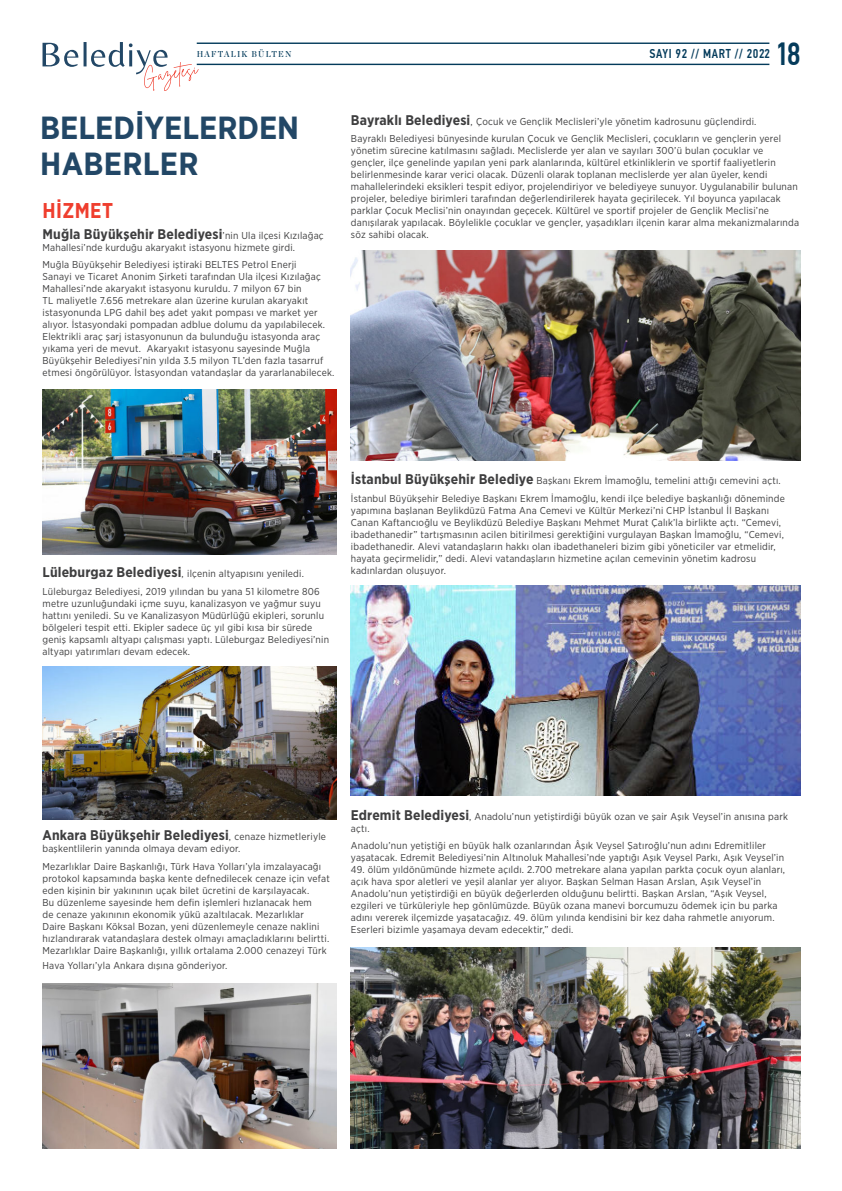
<style>
.page{position:relative;width:842px;height:1191px;background:#fff}
.page>*{position:absolute;margin:0;border:0;box-sizing:border-box;transform-origin:0 0}
.t1{font:500 32.1px "PF Din Text Cond Pro";color:#043b5b;scale:.93 1}
.t2{font:700 32px/36px "Gotham Narrow";color:#224766}
.t3{font:700 21.4px "Gotham Narrow";letter-spacing:.02em;color:#ef3e2e;scale:.93 1}
.t4{font:700 14px "Gotham Narrow";letter-spacing:.01em;color:#3e3e3f}
.t5{font:500 12.8px "PF Din Text Cond Pro";letter-spacing:.05em;color:#043b5b;scale:.93 1}
.t6{font:10px/12px "Gotham Narrow";letter-spacing:.02em;color:#3e3e3f}
.t7{font:8.6px "Chronicle Display Semi";letter-spacing:.15em;color:#043b5b;scale:.93 1}
.s1{font-weight:400;font-size:10px}
.s2{font-weight:700;font-size:14px}
</style>
<div class="page">
<hr style="left:197px;top:64px;width:572px;height:1px;background:#043b5b">
<hr style="left:197px;top:43px;width:572px;height:1px;background:#043b5b">
<svg style="left:43px;top:42px;width:156px;height:49px"></svg>
<img style="left:43px;top:390px;width:294px;height:164px">
<img style="left:351px;top:251px;width:450px;height:210px">
<img style="left:351px;top:586px;width:450px;height:209px">
<img style="left:351px;top:947px;width:450px;height:201px">
<img style="left:43px;top:666px;width:294px;height:153px">
<img style="left:43px;top:984px;width:294px;height:164px">
<p class="t7" style="left:197px;top:49px;width:103px">HAFTALIK BÜLTEN</p>
<p class="t5" style="left:649px;top:46px;width:131px">SAYI 92 // MART // 2022</p>
<h1 class="t1" style="left:775px;top:38px;width:30px">18</h1>
<h2 class="t2" style="left:40px;top:110px;width:260px">BELEDİYELERDEN<br>HABERLER</h2>
<h3 class="t3" style="left:43px;top:199px;width:77px">HİZMET</h3>
<h3 class="t4" style="left:43px;top:226px;width:283px">Muğla Büyükşehir Belediyesi<span class="s1">’nin Ula ilçesi Kızılağaç</span></h3>
<p class="t6" style="left:43px;top:238px;width:256px;line-height:17.7px">Mahallesi’nde kurduğu akaryakıt istasyonu hizmete girdi.<br>Muğla Büyükşehir Belediyesi iştiraki BELTES Petrol Enerji</p>
<p class="t6" style="left:43px;top:271px;width:293px">Sanayi ve Ticaret Anonim Şirketi tarafından Ula ilçesi Kızılağaç Mahallesi’nde akaryakıt istasyonu kuruldu. 7 milyon 67 bin<br>TL maliyetle 7.656 metrekare alan üzerine kurulan akaryakıt istasyonunda LPG dahil beş adet yakıt pompası ve market yer alıyor. İstasyondaki pompadan adblue dolumu da yapılabilecek.<br>Elektrikli araç şarj istasyonunun da bulunduğu istasyonda araç yıkama yeri de mevut. Akaryakıt istasyonu sayesinde Muğla Büyükşehir Belediyesi’nin yılda 3.5 milyon TL’den fazla tasarruf etmesi öngörülüyor. İstasyondan vatandaşlar da yararlanabilecek.</p>
<p class="t6" style="left:351px;top:112px;width:432px;line-height:17.7px"><span class="s2">Bayraklı Belediyesi</span>, Çocuk ve Gençlik Meclisleri’yle yönetim kadrosunu güçlendirdi.<br>Bayraklı Belediyesi bünyesinde kurulan Çocuk ve Gençlik Meclisleri, çocukların ve gençlerin yerel</p>
<p class="t6" style="left:351px;top:145px;width:450px">yönetim sürecine katılmasını sağladı. Meclislerde yer alan ve sayıları 300’ü bulan çocuklar ve gençler, ilçe genelinde yapılan yeni park alanlarında, kültürel etkinliklerin ve sportif faaliyetlerin belirlenmesinde karar verici olacak. Düzenli olarak toplanan meclislerde yer alan üyeler, kendi mahallelerindeki eksikleri tespit ediyor, projelendiriyor ve belediyeye sunuyor. Uygulanabilir bulunan projeler, belediye birimleri tarafından değerlendirilerek hayata geçirilecek. Yıl boyunca yapılacak parklar Çocuk Meclisi’nin onayından geçecek. Kültürel ve sportif projeler de Gençlik Meclisi’ne danışılarak yapılacak. Böylelikle çocuklar ve gençler, yaşadıkları ilçenin karar alma mekanizmalarında söz sahibi olacak.</p>
<p class="t6" style="left:43px;top:565px;width:279px;line-height:17.7px"><span class="s2">Lüleburgaz Belediyesi</span>, ilçenin altyapısını yeniledi.<br>Lüleburgaz Belediyesi, 2019 yılından bu yana 51 kilometre 806</p>
<p class="t6" style="left:43px;top:597px;width:288px">metre uzunluğundaki içme suyu, kanalizasyon ve yağmur suyu hattını yeniledi. Su ve Kanalizasyon Müdürlüğü ekipleri, sorunlu bölgeleri tespit etti. Ekipler sadece üç yıl gibi kısa bir sürede geniş kapsamlı altyapı çalışması yaptı. Lüleburgaz Belediyesi’nin altyapı yatırımları devam edecek.</p>
<p class="t6" style="left:351px;top:472px;width:435px;line-height:17.7px"><span class="s2">İstanbul Büyükşehir Belediye</span> Başkanı Ekrem İmamoğlu, temelini attığı cemevini açtı.<br>İstanbul Büyükşehir Belediye Başkanı Ekrem İmamoğlu, kendi ilçe belediye başkanlığı döneminde</p>
<p class="t6" style="left:351px;top:504px;width:434px">yapımına başlanan Beylikdüzü Fatma Ana Cemevi ve Kültür Merkezi’ni CHP İstanbul İl Başkanı Canan Kaftancıoğlu ve Beylikdüzü Belediye Başkanı Mehmet Murat Çalık’la birlikte açtı. “Cemevi, ibadethanedir” tartışmasının acilen bitirilmesi gerektiğini vurgulayan Başkan İmamoğlu, “Cemevi, ibadethanedir. Alevi vatandaşların hakkı olan ibadethaneleri bizim gibi yöneticiler var etmelidir, hayata geçirmelidir,” dedi. Alevi vatandaşların hizmetine açılan cemevinin yönetim kadrosu kadınlardan oluşuyor.</p>
<h3 class="t4" style="left:43px;top:828px;width:285px">Ankara Büyükşehir Belediyesi<span class="s1">, cenaze hizmetleriyle</span></h3>
<p class="t6" style="left:43px;top:840px;width:280px;line-height:17.7px">başkentlilerin yanında olmaya devam ediyor.<br>Mezarlıklar Daire Başkanlığı, Türk Hava Yolları’yla imzalayacağı</p>
<p class="t6" style="left:43px;top:872px;width:289px">protokol kapsamında başka kente defnedilecek cenaze için vefat eden kişinin bir yakınının uçak bilet ücretini de karşılayacak.<br>Bu düzenleme sayesinde hem defin işlemleri hızlanacak hem<br>de cenaze yakınının ekonomik yükü azaltılacak. Mezarlıklar<br>Daire Başkanı Köksal Bozan, yeni düzenlemeyle cenaze naklini hızlandırarak vatandaşlara destek olmayı amaçladıklarını belirtti.<br>Mezarlıklar Daire Başkanlığı, yıllık ortalama 2.000 cenazeyi Türk</p>
<p class="t6" style="left:43px;top:959px;width:186px">Hava Yolları’yla Ankara dışına gönderiyor.</p>
<p class="t6" style="left:351px;top:810px;width:438px"><span class="s2">Edremit Belediyesi</span>, Anadolu’nun yetiştirdiği büyük ozan ve şair Aşık Veysel’in anısına park açtı.</p>
<p class="t6" style="left:351px;top:840px;width:435px">Anadolu’nun yetiştiği en büyük halk ozanlarından Âşık Veysel Şatıroğlu’nun adını Edremitliler yaşatacak. Edremit Belediyesi’nin Altınoluk Mahallesi’nde yaptığı Aşık Veysel Parkı, Aşık Veysel’in</p>
<p class="t6" style="left:351px;top:864px;width:436px">49. ölüm yıldönümünde hizmete açıldı. 2.700 metrekare alana yapılan parkta çocuk oyun alanları, açık hava spor aletleri ve yeşil alanlar yer alıyor. Başkan Selman Hasan Arslan, Aşık Veysel’in Anadolu’nun yetiştirdiği en büyük değerlerden olduğunu belirtti. Başkan Arslan, “Aşık Veysel, ezgileri ve türküleriyle hep gönlümüzde. Büyük ozana manevi borcumuzu ödemek için bu parka adını vererek ilçemizde yaşatacağız. 49. ölüm yılında kendisini bir kez daha rahmetle anıyorum.<br>Eserleri bizimle yaşamaya devam edecektir,” dedi.</p>
</div>
